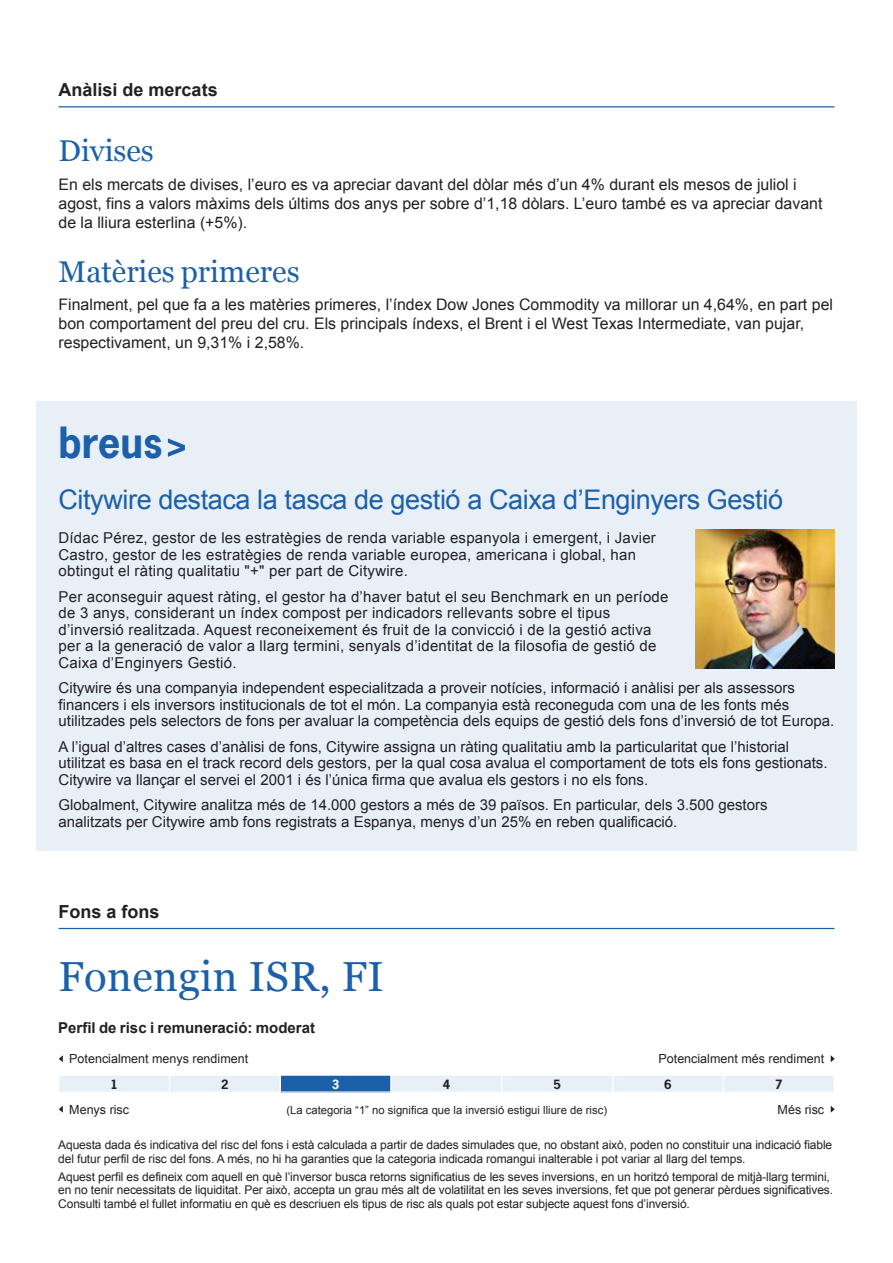
<style>
.page{position:relative;width:893px;height:1263px;background:#fff}
.page>*{position:absolute;margin:0;border:0;box-sizing:border-box;transform-origin:0 0}
.t1{font:42px "Georgia";letter-spacing:.01em;color:#1c60aa}
.t2{font:700 39.9px "News Gothic LT";color:#1c60aa}
.t3{font:30px "Georgia";color:#1c60aa}
.t4{font:27px "Arial";letter-spacing:-.015em;color:#1c60aa}
.t5{font:700 18px "Arial";color:#212125}
.t6{font:15.9px/18.9px "Arial";color:#212125}
.t7{font:15px/16.5px "Arial";color:#212125}
.t8{font:700 15px "Arial";color:#212125}
.t9{font:12.45px "Arial";color:#212125}
.t10{font:12px/13.5px "Arial";letter-spacing:-.01em;color:#212125}
.t11{font:700 12px "News Gothic LT";color:#212125}
.t12{font:700 12px "News Gothic LT";color:#fff}
.t13{font:11.25px "Arial";color:#212125}
</style>
<div class="page">
<div style="left:36px;top:401px;width:820px;height:450px;background:#e8eff7"></div>
<svg style="left:168px;top:438px;width:17px;height:19px"></svg>
<img style="left:695px;top:529px;width:139px;height:140px">
<hr style="left:58px;top:106px;width:776px;height:1px;background:#1c60aa">
<hr style="left:58px;top:928px;width:776px;height:1px;background:#1c60aa">
<div style="left:612px;top:1075px;width:111px;height:17px;background:#e8eff7"></div>
<div style="left:612px;top:1074px;width:112px;height:19px;border:1px solid #fff"></div>
<div style="left:59px;top:1075px;width:110px;height:17px;background:#e8eff7"></div>
<div style="left:58px;top:1074px;width:112px;height:19px;border:1px solid #fff"></div>
<div style="left:169px;top:1075px;width:111px;height:17px;background:#e8eff7"></div>
<div style="left:169px;top:1074px;width:112px;height:19px;border:1px solid #fff"></div>
<div style="left:280px;top:1075px;width:111px;height:17px;background:#1c60aa"></div>
<div style="left:280px;top:1074px;width:112px;height:19px;border:1px solid #fff"></div>
<div style="left:391px;top:1075px;width:111px;height:17px;background:#e8eff7"></div>
<div style="left:390px;top:1074px;width:112px;height:19px;border:1px solid #fff"></div>
<div style="left:502px;top:1075px;width:110px;height:17px;background:#e8eff7"></div>
<div style="left:501px;top:1074px;width:112px;height:19px;border:1px solid #fff"></div>
<div style="left:723px;top:1075px;width:111px;height:17px;background:#e8eff7"></div>
<div style="left:722px;top:1074px;width:112px;height:19px;border:1px solid #fff"></div>
<svg style="left:59px;top:1055px;width:4px;height:7px"></svg>
<svg style="left:59px;top:1106px;width:4px;height:7px"></svg>
<svg style="left:830px;top:1055px;width:4px;height:7px"></svg>
<svg style="left:830px;top:1106px;width:4px;height:7px"></svg>
<p class="t5" style="left:58px;top:78px;width:161px">Anàlisi de mercats</p>
<h3 class="t3" style="left:58px;top:129px;width:97px">Divises</h3>
<p class="t6" style="left:58px;top:175px;width:765px">En els mercats de divises, l’euro es va apreciar davant del dòlar més d’un 4% durant els mesos de juliol i agost, fins a valors màxims dels últims dos anys per sobre d’1,18 dòlars. L’euro també es va apreciar davant de la lliura esterlina (+5%).</p>
<h3 class="t3" style="left:58px;top:250px;width:243px">Matèries primeres</h3>
<p class="t6" style="left:58px;top:296px;width:776px">Finalment, pel que fa a les matèries primeres, l’índex Dow Jones Commodity va millorar un 4,64%, en part pel bon comportament del preu del cru. Els principals índexs, el Brent i el West Texas Intermediate, van pujar, respectivament, un 9,31% i 2,58%.</p>
<h2 class="t2" style="left:58px;top:417px;width:106px">breus</h2>
<h3 class="t4" style="left:58px;top:482px;width:726px">Citywire destaca la tasca de gestió a Caixa d’Enginyers Gestió</h3>
<p class="t7" style="left:58px;top:530px;width:599px">Dídac Pérez, gestor de les estratègies de renda variable espanyola i emergent, i Javier<br>Castro, gestor de les estratègies de renda variable europea, americana i global, han obtingut el ràting qualitatiu "+" per part de Citywire.</p>
<p class="t7" style="left:58px;top:588px;width:611px">Per aconseguir aquest ràting, el gestor ha d’haver batut el seu Benchmark en un període de 3 anys, considerant un índex compost per indicadors rellevants sobre el tipus d’inversió realitzada. Aquest reconeixement és fruit de la convicció i de la gestió activa per a la generació de valor a llarg termini, senyals d’identitat de la filosofia de gestió de Caixa d’Enginyers Gestió.</p>
<p class="t7" style="left:58px;top:680px;width:777px">Citywire és una companyia independent especialitzada a proveir notícies, informació i anàlisi per als assessors financers i els inversors institucionals de tot el món. La companyia està reconeguda com una de les fonts més utilitzades pels selectors de fons per avaluar la competència dels equips de gestió dels fons d’inversió de tot Europa.</p>
<p class="t7" style="left:58px;top:739px;width:770px">A l’igual d’altres cases d’anàlisi de fons, Citywire assigna un ràting qualitatiu amb la particularitat que l’historial utilitzat es basa en el track record dels gestors, per la qual cosa avalua el comportament de tots els fons gestionats.<br>Citywire va llançar el servei el 2001 i és l’única firma que avalua els gestors i no els fons.</p>
<p class="t7" style="left:58px;top:797px;width:710px">Globalment, Citywire analitza més de 14.000 gestors a més de 39 països. En particular, dels 3.500 gestors analitzats per Citywire amb fons registrats a Espanya, menys d’un 25% en reben qualificació.</p>
<p class="t5" style="left:58px;top:899px;width:103px">Fons a fons</p>
<h1 class="t1" style="left:58px;top:946px;width:327px">Fonengin ISR, FI</h1>
<p class="t8" style="left:58px;top:1018px;width:258px">Perfil de risc i remuneració: moderat</p>
<p class="t9" style="left:658px;top:1050px;width:167px">Potencialment més rendiment</p>
<p class="t9" style="left:69px;top:1050px;width:180px">Potencialment menys rendiment</p>
<p class="t9" style="left:69px;top:1101px;width:61px">Menys risc</p>
<p class="t11" style="left:110px;top:1076px;width:9px">1</p>
<p class="t11" style="left:221px;top:1076px;width:9px">2</p>
<p class="t12" style="left:332px;top:1076px;width:9px">3</p>
<p class="t11" style="left:443px;top:1076px;width:9px">4</p>
<p class="t11" style="left:553px;top:1076px;width:9px">5</p>
<p class="t11" style="left:664px;top:1076px;width:9px">6</p>
<p class="t11" style="left:775px;top:1076px;width:9px">7</p>
<p class="t9" style="left:777px;top:1101px;width:48px">Més risc</p>
<p class="t13" style="left:286px;top:1102px;width:322px">(La categoria “1” no significa que la inversió estigui lliure de risc)</p>
<p class="t10" style="left:58px;top:1138px;width:775px">Aquesta dada és indicativa del risc del fons i està calculada a partir de dades simulades que, no obstant això, poden no constituir una indicació fiable del futur perfil de risc del fons. A més, no hi ha garanties que la categoria indicada romangui inalterable i pot variar al llarg del temps.</p>
<p class="t10" style="left:58px;top:1170px;width:776px">Aquest perfil es defineix com aquell en què l’inversor busca retorns significatius de les seves inversions, en un horitzó temporal de mitjà-llarg termini, en no tenir necessitats de liquiditat. Per això, accepta un grau més alt de volatilitat en les seves inversions, fet que pot generar pèrdues significatives.<br>Consulti també el fullet informatiu en què es descriuen els tipus de risc als quals pot estar subjecte aquest fons d’inversió.</p>
</div>
